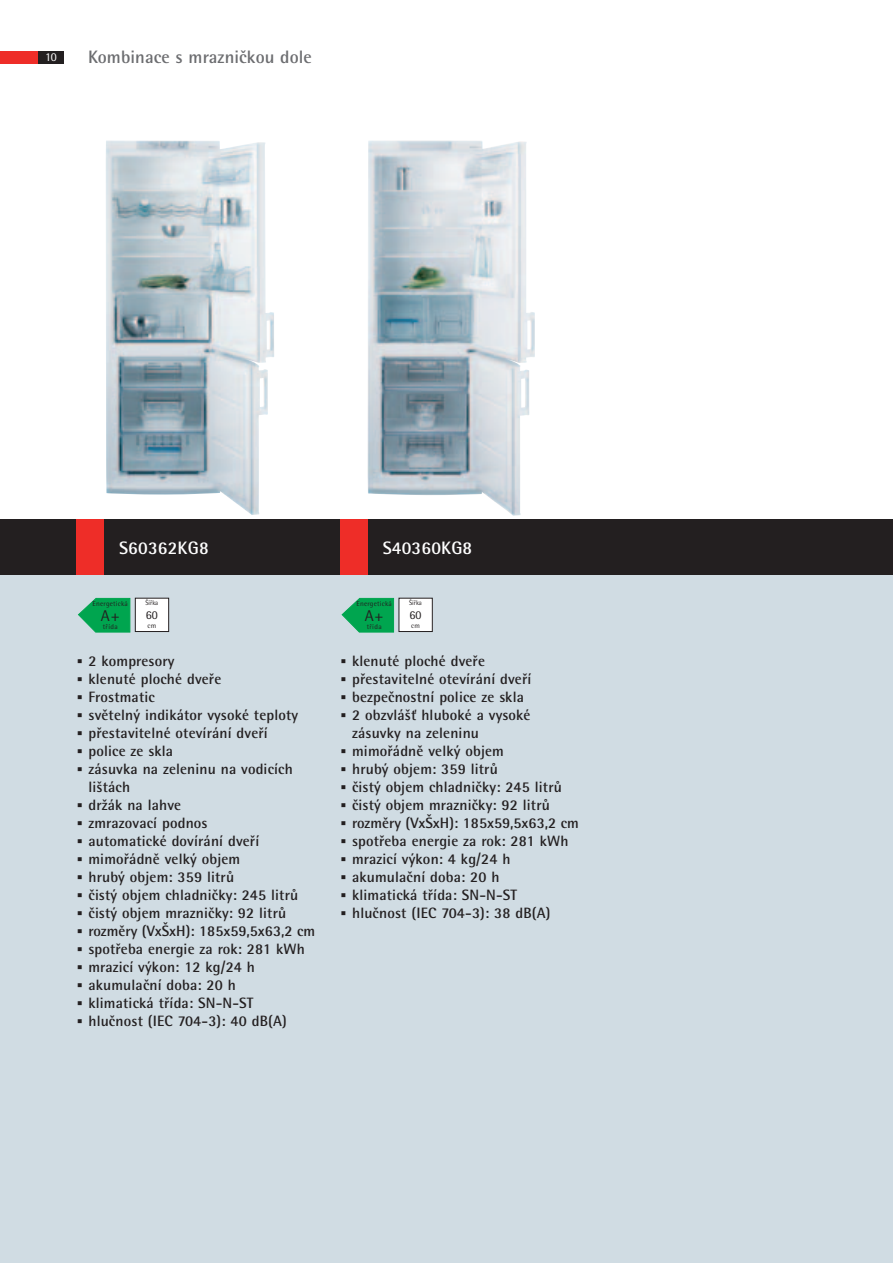
<style>
.page{position:relative;width:893px;height:1263px;background:#fff}
.page>*{position:absolute;margin:0;border:0;box-sizing:border-box;transform-origin:0 0}
.t1{font:700 18px "Rotis Semisans CE";letter-spacing:.005em;color:#6c6d70}
.t2{font:700 18px "Rotis Semisans CE";letter-spacing:.01em;color:#fff}
.t3{font:15.6px "Rotis Semisans CE";color:#231f20}
.t4{font:700 15px/18px "Rotis Semisans CE";letter-spacing:.01em;color:#231f20}
.t5{font:12px "Rotis Semisans CE";color:#231f20}
.t6{font:12px "Rotis Semisans CE";color:#fff}
.t7{font:7.2px "Rotis Semisans CE";letter-spacing:.03em;color:#231f20}
.t8{font:6.9px "Rotis Semisans CE";color:#231f20;scale:.95 1}
.s1{font-family:"CE Rotis";font-weight:400}
</style>
<div class="page">
<div style="left:0;top:574px;width:893px;height:689px;background:#d0dce3"></div>
<div style="left:0;top:520px;width:893px;height:55px;background:#231f20"></div>
<div style="left:77px;top:520px;width:27px;height:55px;background:#ee2d28"></div>
<div style="left:340px;top:520px;width:28px;height:55px;background:#ee2d28"></div>
<div style="left:0;top:51px;width:38px;height:13px;background:#ee2d28"></div>
<div style="left:38px;top:51px;width:26px;height:13px;background:#231f20"></div>
<img style="left:106px;top:140px;width:168px;height:375px">
<img style="left:368px;top:140px;width:167px;height:376px">
<svg style="left:78px;top:597px;width:52px;height:36px"></svg>
<div style="left:135px;top:598px;width:34px;height:33px;background:#fff"></div>
<div style="left:135px;top:598px;width:34px;height:34px;border:1px solid #231f20"></div>
<svg style="left:341px;top:597px;width:53px;height:36px"></svg>
<div style="left:399px;top:598px;width:33px;height:33px;background:#fff"></div>
<div style="left:399px;top:598px;width:34px;height:34px;border:1px solid #231f20"></div>
<p class="t6" style="left:45px;top:53px;width:13px">10</p>
<p class="t1" style="left:88px;top:51px;width:225px">Kombinace s mrazničkou dole</p>
<p class="t2" style="left:119px;top:541px;width:91px">S60362KG8</p>
<p class="t2" style="left:383px;top:541px;width:91px">S40360KG8</p>
<p class="t7" style="left:93px;top:601px;width:37px">Energetická</p>
<p class="t3" style="left:101px;top:610px;width:20px">A+</p>
<p class="t7" style="left:103px;top:624px;width:16px">třída</p>
<p class="t8" style="left:145px;top:600px;width:15px">Šířka</p>
<p class="t5" style="left:146px;top:610px;width:14px">60</p>
<p class="t7" style="left:148px;top:623px;width:10px">cm</p>
<p class="t7" style="left:356px;top:601px;width:37px">Energetická</p>
<p class="t3" style="left:365px;top:610px;width:20px">A+</p>
<p class="t7" style="left:367px;top:624px;width:16px">třída</p>
<p class="t8" style="left:409px;top:600px;width:15px">Šířka</p>
<p class="t5" style="left:410px;top:610px;width:14px">60</p>
<p class="t7" style="left:411px;top:623px;width:10px">cm</p>
<p class="t4" style="left:77px;top:654px;width:100px"><span class="s1">•</span> 2 kompresory</p>
<p class="t4" style="left:77px;top:672px;width:146px"><span class="s1">•</span> klenuté ploché dveře</p>
<p class="t4" style="left:77px;top:690px;width:80px"><span class="s1">•</span> Frostmatic</p>
<p class="t4" style="left:77px;top:708px;width:223px"><span class="s1">•</span> světelný indikátor vysoké teploty</p>
<p class="t4" style="left:77px;top:726px;width:193px"><span class="s1">•</span> přestavitelné otevírání dveří</p>
<p class="t4" style="left:77px;top:744px;width:98px"><span class="s1">•</span> police ze skla</p>
<p class="t4" style="left:88px;top:762px;width:206px;text-indent:-12px"><span class="s1">•</span> zásuvka na zeleninu na vodicích lištách</p>
<p class="t4" style="left:77px;top:798px;width:106px"><span class="s1">•</span> držák na lahve</p>
<p class="t4" style="left:77px;top:816px;width:133px"><span class="s1">•</span> zmrazovací podnos</p>
<p class="t4" style="left:77px;top:834px;width:184px"><span class="s1">•</span> automatické dovírání dveří</p>
<p class="t4" style="left:77px;top:852px;width:165px"><span class="s1">•</span> mimořádně velký objem</p>
<p class="t4" style="left:77px;top:870px;width:159px"><span class="s1">•</span> hrubý objem: 359 litrů</p>
<p class="t4" style="left:77px;top:888px;width:223px"><span class="s1">•</span> čistý objem chladničky: 245 litrů</p>
<p class="t4" style="left:77px;top:906px;width:211px"><span class="s1">•</span> čistý objem mrazničky: 92 litrů</p>
<p class="t4" style="left:77px;top:924px;width:240px"><span class="s1">•</span> rozměry (VxŠxH): 185x59,5x63,2 cm</p>
<p class="t4" style="left:77px;top:942px;width:230px"><span class="s1">•</span> spotřeba energie za rok: 281 kWh</p>
<p class="t4" style="left:77px;top:960px;width:180px"><span class="s1">•</span> mrazicí výkon: 12 kg/24 h</p>
<p class="t4" style="left:77px;top:978px;width:161px"><span class="s1">•</span> akumulační doba: 20 h</p>
<p class="t4" style="left:77px;top:996px;width:179px"><span class="s1">•</span> klimatická třída: SN-N-ST</p>
<p class="t4" style="left:77px;top:1014px;width:212px"><span class="s1">•</span> hlučnost (IEC 704-3): 40 dB(A)</p>
<p class="t4" style="left:340px;top:654px;width:146px"><span class="s1">•</span> klenuté ploché dveře</p>
<p class="t4" style="left:340px;top:672px;width:193px"><span class="s1">•</span> přestavitelné otevírání dveří</p>
<p class="t4" style="left:340px;top:690px;width:185px"><span class="s1">•</span> bezpečnostní police ze skla</p>
<p class="t4" style="left:352px;top:708px;width:180px;text-indent:-12px"><span class="s1">•</span> 2 obzvlášť hluboké a vysoké zásuvky na zeleninu</p>
<p class="t4" style="left:340px;top:744px;width:165px"><span class="s1">•</span> mimořádně velký objem</p>
<p class="t4" style="left:340px;top:762px;width:159px"><span class="s1">•</span> hrubý objem: 359 litrů</p>
<p class="t4" style="left:340px;top:780px;width:223px"><span class="s1">•</span> čistý objem chladničky: 245 litrů</p>
<p class="t4" style="left:340px;top:798px;width:211px"><span class="s1">•</span> čistý objem mrazničky: 92 litrů</p>
<p class="t4" style="left:340px;top:816px;width:240px"><span class="s1">•</span> rozměry (VxŠxH): 185x59,5x63,2 cm</p>
<p class="t4" style="left:340px;top:834px;width:230px"><span class="s1">•</span> spotřeba energie za rok: 281 kWh</p>
<p class="t4" style="left:340px;top:852px;width:172px"><span class="s1">•</span> mrazicí výkon: 4 kg/24 h</p>
<p class="t4" style="left:340px;top:870px;width:161px"><span class="s1">•</span> akumulační doba: 20 h</p>
<p class="t4" style="left:340px;top:888px;width:179px"><span class="s1">•</span> klimatická třída: SN-N-ST</p>
<p class="t4" style="left:340px;top:906px;width:212px"><span class="s1">•</span> hlučnost (IEC 704-3): 38 dB(A)</p>
</div>
